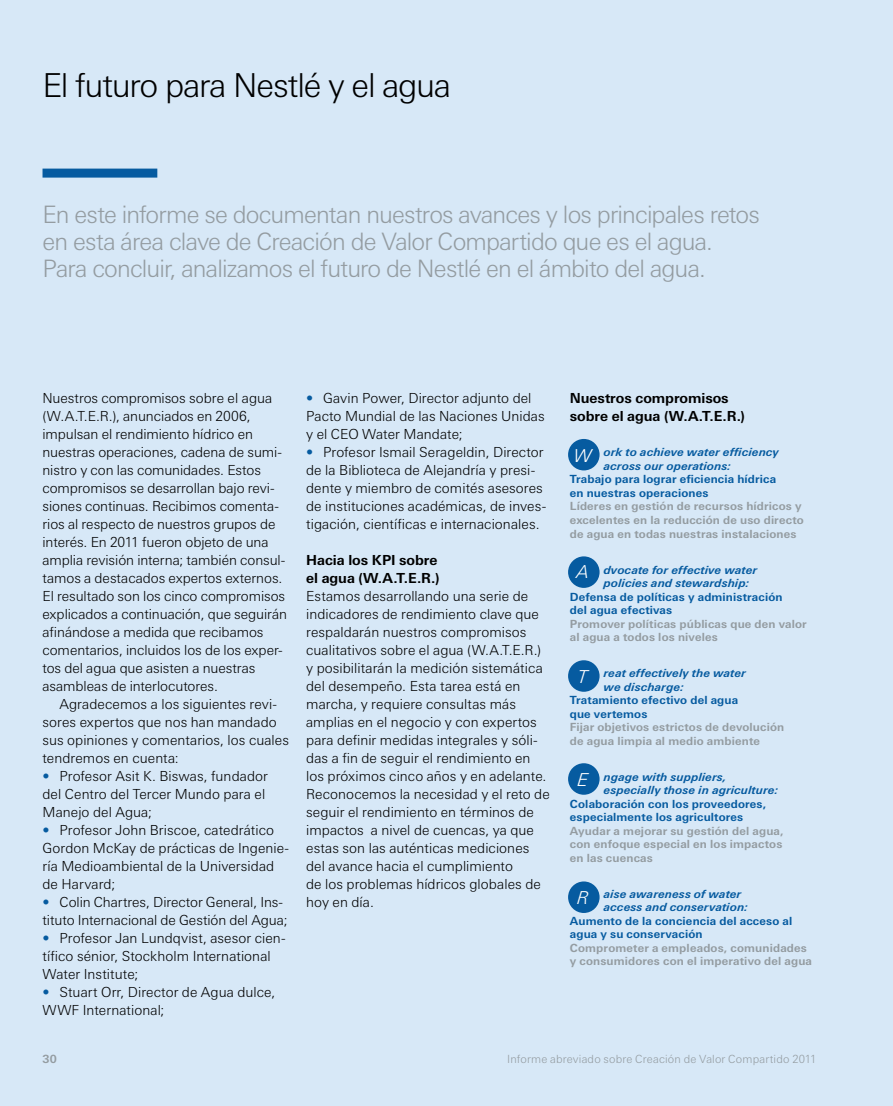
<style>
.page{position:relative;width:893px;height:1106px;background:#d7e8f7}
.page>*{position:absolute;margin:0;border:0;box-sizing:border-box;transform-origin:0 0}
.t1{font:300 33px "LT Univers Basic";letter-spacing:-.035em;color:#000}
.t2{font:300 24px/27px "LT Univers Basic";letter-spacing:-.035em;color:#949ca1}
.t3{font:italic 300 17.85px "LT Univers Basic";color:#fff}
.t4{font:300 13.8px/18px "LT Univers Basic";letter-spacing:.005em;color:#000}
.t5{font:700 13.8px/18px "LT Univers Basic";color:#000}
.t6{font:700 11.25px/13.5px "LT Univers Basic";letter-spacing:.015em;color:#949ca1}
.t7{font:700 11.25px/13.5px "LT Univers Basic";letter-spacing:.015em;color:#065ba0}
.t8{font:italic 700 11.25px/13.5px "LT Univers Basic";letter-spacing:.015em;color:#065ba0}
.t9{font:300 11.25px "LT Univers Basic";letter-spacing:.015em;color:#949ca1}
.s1{color:#065ba0}
</style>
<div class="page">
<div style="left:43px;top:169px;width:114px;height:9px;background:#065ba0"></div>
<div style="left:568px;top:439px;width:32px;height:31px;background:#065ba0;border-radius:50%"></div>
<div style="left:568px;top:556px;width:32px;height:32px;background:#065ba0;border-radius:50%"></div>
<div style="left:568px;top:660px;width:32px;height:31px;background:#065ba0;border-radius:50%"></div>
<div style="left:568px;top:763px;width:32px;height:31px;background:#065ba0;border-radius:50%"></div>
<div style="left:568px;top:881px;width:32px;height:32px;background:#065ba0;border-radius:50%"></div>
<h1 class="t1" style="left:43px;top:65px;width:410px">El futuro para Nestlé y el agua</h1>
<h2 class="t2" style="left:43px;top:200px;width:719px">En este informe se documentan nuestros avances y los principales retos en esta área clave de Creación de Valor Compartido que es el agua.<br>Para concluir, analizamos el futuro de Nestlé en el ámbito del agua.</h2>
<p class="t4" style="left:43px;top:388px;width:246px">Nuestros compromisos sobre el agua (W.A.T.E.R.), anunciados en 2006, impulsan el rendimiento hídrico en nuestras operaciones, cadena de sumi&shy;nistro y con las comunidades. Estos compromisos se desarrollan bajo revi&shy;siones continuas. Recibimos comenta&shy;rios al respecto de nuestros grupos de interés. En 2011 fueron objeto de una amplia revisión interna; también consul&shy;tamos a destacados expertos externos.<br>El resultado son los cinco compromisos explicados a continuación, que seguirán afinándose a medida que recibamos comentarios, incluidos los de los exper&shy;tos del agua que asisten a nuestras asambleas de interlocutores.</p>
<p class="t4" style="left:43px;top:694px;width:248px;text-indent:17px">Agradecemos a los siguientes revi&shy;sores expertos que nos han mandado sus opiniones y comentarios, los cuales tendremos en cuenta:</p>
<p class="t4" style="left:43px;top:766px;width:227px"><span class="s1">•</span> Profesor Asit K. Biswas, fundador del Centro del Tercer Mundo para el<br>Manejo del Agua;</p>
<p class="t4" style="left:43px;top:820px;width:248px"><span class="s1">•</span> Profesor John Briscoe, catedrático<br>Gordon McKay de prácticas de Ingenie&shy;ría Medioambiental de la Universidad de Harvard;</p>
<p class="t4" style="left:43px;top:892px;width:247px"><span class="s1">•</span> Colin Chartres, Director General, Ins&shy;tituto Internacional de Gestión del Agua;</p>
<p class="t4" style="left:43px;top:928px;width:245px"><span class="s1">•</span> Profesor Jan Lundqvist, asesor cien&shy;tífico sénior, Stockholm International<br>Water Institute;</p>
<p class="t4" style="left:43px;top:982px;width:234px"><span class="s1">•</span> Stuart Orr, Director de Agua dulce,<br>WWF International;</p>
<p class="t4" style="left:306px;top:388px;width:240px"><span class="s1">•</span> Gavin Power, Director adjunto del<br>Pacto Mundial de las Naciones Unidas y el CEO Water Mandate;</p>
<p class="t4" style="left:306px;top:442px;width:242px"><span class="s1">•</span> Profesor Ismail Serageldin, Director de la Biblioteca de Alejandría y presi&shy;dente y miembro de comités asesores de instituciones académicas, de inves&shy;tigación, científicas e internacionales.</p>
<p class="t5" style="left:306px;top:550px;width:135px">Hacia los KPI sobre el agua (W.A.T.E.R.)</p>
<p class="t4" style="left:306px;top:586px;width:245px">Estamos desarrollando una serie de indicadores de rendimiento clave que respaldarán nuestros compromisos cualitativos sobre el agua (W.A.T.E.R.) y posibilitarán la medición sistemática del desempeño. Esta tarea está en marcha, y requiere consultas más amplias en el negocio y con expertos para definir medidas integrales y sóli&shy;das a fin de seguir el rendimiento en los próximos cinco años y en adelante.<br>Reconocemos la necesidad y el reto de seguir el rendimiento en términos de impactos a nivel de cuencas, ya que estas son las auténticas mediciones del avance hacia el cumplimiento<br>de los problemas hídricos globales de hoy en día.</p>
<p class="t5" style="left:570px;top:389px;width:177px">Nuestros compromisos sobre el agua (W.A.T.E.R.)</p>
<p class="t3" style="left:574px;top:445px;width:20px">W</p>
<p class="t8" style="left:604px;top:445px;width:177px">ork to achieve water efficiency across our operations:</p>
<p class="t7" style="left:570px;top:472px;width:208px">Trabajo para lograr eficiencia hídrica en nuestras operaciones</p>
<p class="t6" style="left:570px;top:499px;width:235px">Líderes en gestión de recursos hídricos y excelentes en la reducción de uso directo de agua en todas nuestras instalaciones</p>
<p class="t8" style="left:604px;top:562px;width:155px">dvocate for effective water policies and stewardship:</p>
<p class="t7" style="left:570px;top:589px;width:214px">Defensa de políticas y administración del agua efectivas</p>
<p class="t6" style="left:570px;top:616px;width:238px">Promover políticas públicas que den valor al agua a todos los niveles</p>
<p class="t8" style="left:604px;top:666px;width:144px">reat effectively the water we discharge:</p>
<p class="t7" style="left:570px;top:693px;width:170px">Tratamiento efectivo del agua que vertemos</p>
<p class="t6" style="left:570px;top:720px;width:216px">Fijar objetivos estrictos de devolución de agua limpia al medio ambiente</p>
<p class="t8" style="left:604px;top:769px;width:176px">ngage with suppliers, especially those in agriculture:</p>
<p class="t7" style="left:570px;top:796px;width:198px">Colaboración con los proveedores, especialmente los agricultores</p>
<p class="t6" style="left:570px;top:823px;width:215px;text-align:justify">Ayudar a mejorar su gestión del agua, con enfoque especial en los impactos en las cuencas</p>
<p class="t8" style="left:604px;top:886px;width:146px">aise awareness of water access and conservation:</p>
<p class="t7" style="left:570px;top:913px;width:224px">Aumento de la conciencia del acceso al agua y su conservación</p>
<p class="t6" style="left:570px;top:940px;width:244px">Comprometer a empleados, comunidades y consumidores con el imperativo del agua</p>
<p class="t3" style="left:577px;top:561px;width:14px">A</p>
<p class="t3" style="left:579px;top:666px;width:10px">T</p>
<p class="t3" style="left:578px;top:769px;width:12px">E</p>
<p class="t3" style="left:577px;top:887px;width:13px">R</p>
<p class="t6" style="left:43px;top:1052px;width:16px">30</p>
<p class="t9" style="left:507px;top:1052px;width:311px">Informe abreviado sobre Creación de Valor Compartido 2011</p>
</div>
